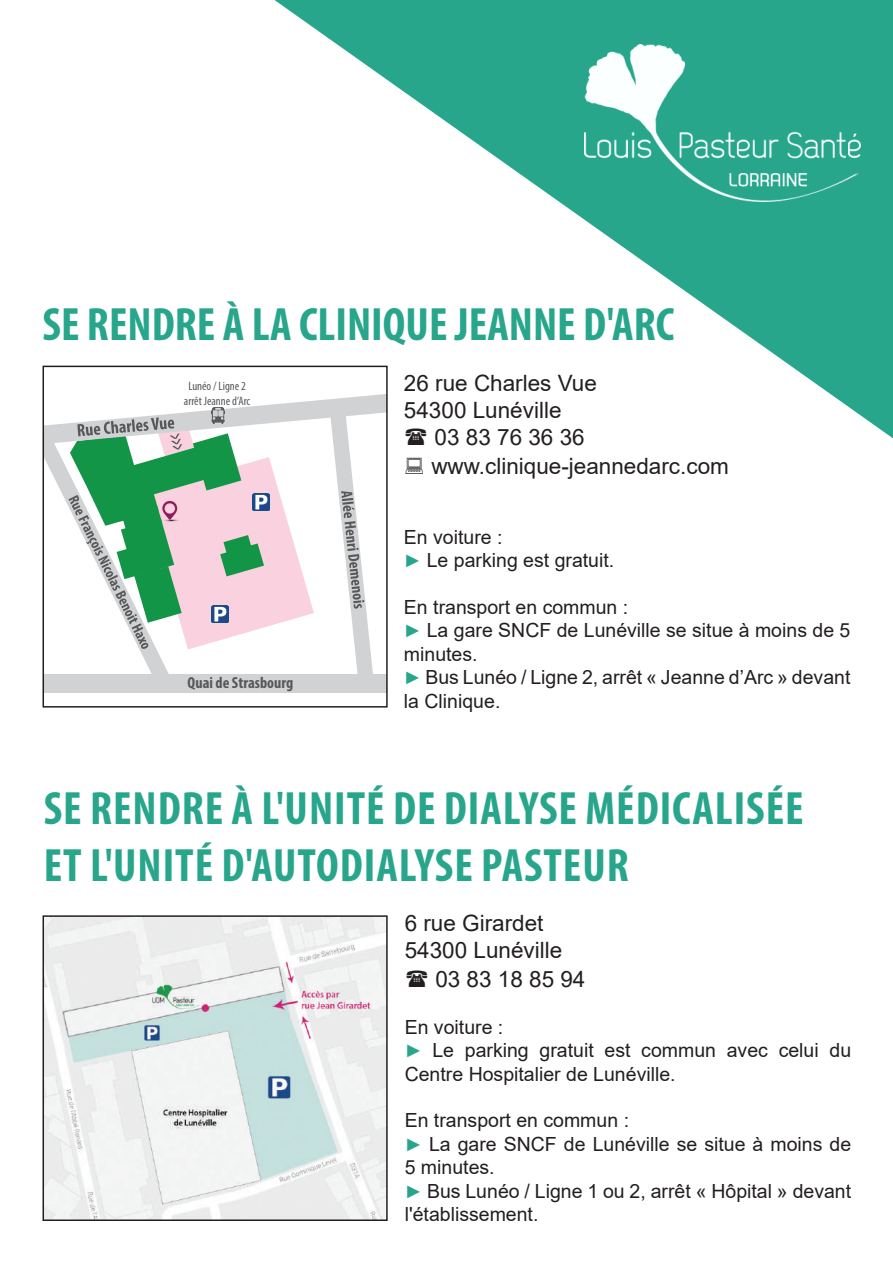
<style>
.page{position:relative;width:893px;height:1263px;background:#fff}
.page>*{position:absolute;margin:0;border:0;box-sizing:border-box;transform-origin:0 0}
.t1{font:700 condensed 46.95px/56.4px "Myriad Pro";letter-spacing:.02em;color:#27a68c}
.t2{font:700 condensed 46.95px "Myriad Pro";color:#27a68c}
.t3{font:22.5px/27px "Arial";color:#231f20}
.t4{font:19.5px/23.4px "Arial";color:#231f20}
.t5{font:700 condensed 16.05px "Myriad Pro";color:#57585a}
.t6{font:condensed 12.15px/14.7px "Myriad Pro";color:#57585a;text-align:center}
.s1{font-weight:700;font-size:18px;color:#27a68c}
</style>
<div class="page">
<div style="left:43px;top:675px;width:344px;height:18px;background:#d1d2d4"></div>
<svg style="left:46px;top:404px;width:339px;height:271px"></svg>
<img style="left:210px;top:408px;width:15px;height:15px">
<img style="left:211px;top:606px;width:17px;height:16px">
<img style="left:252px;top:494px;width:17px;height:17px">
<div style="left:43px;top:366px;width:345px;height:341px;border:2px solid #231f20"></div>
<svg style="left:274px;top:0;width:619px;height:438px"></svg>
<img style="left:584px;top:45px;width:276px;height:157px">
<img style="left:46px;top:918px;width:339px;height:300px">
<div style="left:43px;top:915px;width:345px;height:306px;border:2px solid #231f20"></div>
<svg style="left:406px;top:428px;width:20px;height:10px"></svg>
<h1 class="t2" style="left:43px;top:295px;width:633px">SE RENDRE À LA CLINIQUE JEANNE D'ARC</h1>
<p class="t3" style="left:404px;top:369px;width:195px">26 rue Charles Vue<br>54300 Lunéville</p>
<p class="t3" style="left:431px;top:422px;width:299px;line-height:28.8px">03 83 76 36 36 www.clinique-jeannedarc.com</p>
<p class="t6" style="left:184px;top:378px;width:68px">Lunéo / Ligne 2 arrêt Jeanne d’Arc</p>
<p class="t5" style="left:187px;top:673px;width:107px">Quai de Strasbourg</p>
<p class="t4" style="left:404px;top:525px;width:212px">En voiture :<br><span class="s1">►</span> Le parking est gratuit.</p>
<p class="t4" style="left:404px;top:595px;width:448px">En transport en commun :<br><span class="s1">►</span> La gare SNCF de Lunéville se situe à moins de 5 minutes.<br><span class="s1">►</span> Bus Lunéo / Ligne 2, arrêt « Jeanne d’Arc » devant la Clinique.</p>
<h1 class="t1" style="left:44px;top:779px;width:761px">SE RENDRE À L'UNITÉ DE DIALYSE MÉDICALISÉE<br>ET L'UNITÉ D'AUTODIALYSE PASTEUR</h1>
<p class="t3" style="left:405px;top:909px;width:140px">6 rue Girardet</p>
<p class="t3" style="left:405px;top:936px;width:159px">54300 Lunéville</p>
<p class="t3" style="left:435px;top:965px;width:152px">03 83 18 85 94</p>
<p class="t4" style="left:405px;top:1015px;width:448px">En voiture :<br><span class="s1">►</span> Le parking gratuit est commun avec celui du<br>Centre Hospitalier de Lunéville.</p>
<p class="t4" style="left:405px;top:1109px;width:448px">En transport en commun :<br><span class="s1">►</span> La gare SNCF de Lunéville se situe à moins de<br>5 minutes.<br><span class="s1">►</span> Bus Lunéo / Ligne 1 ou 2, arrêt « Hôpital » devant l'établissement.</p>
</div>
